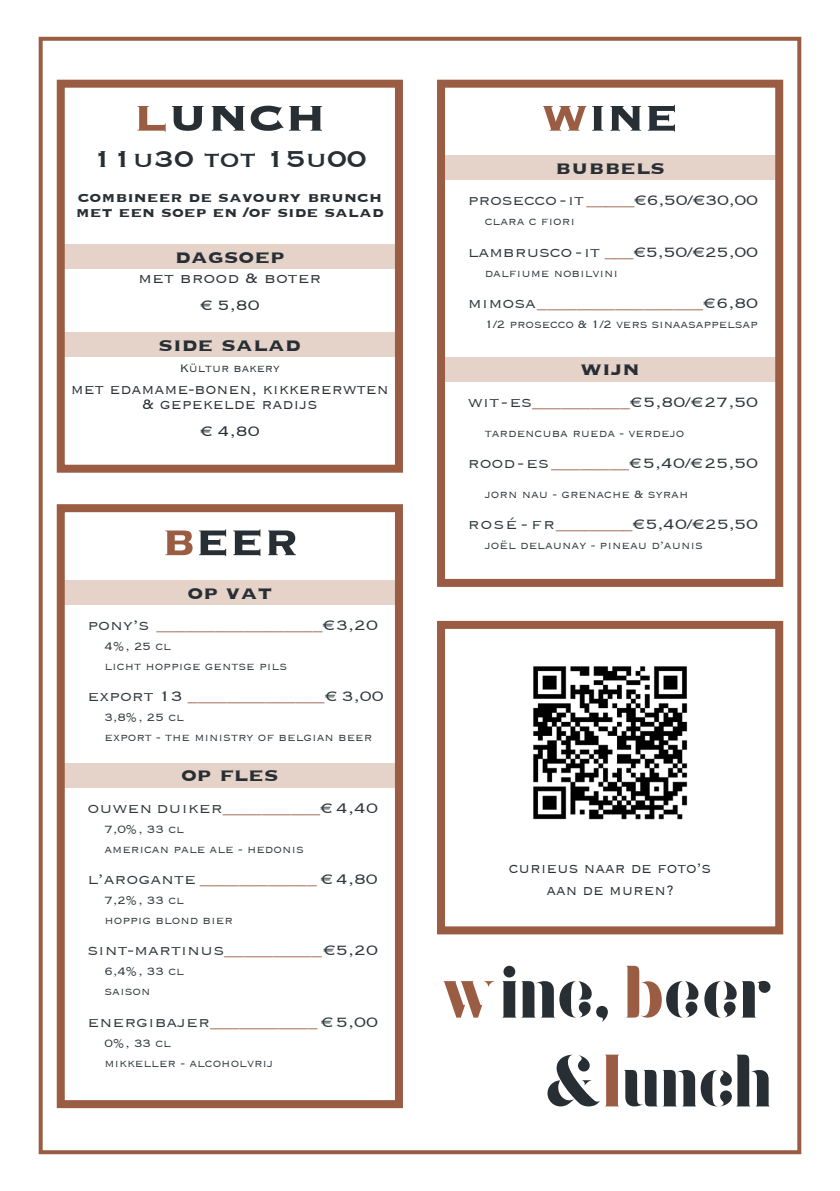
<style>
.page{position:relative;width:840px;height:1191px;background:#fff}
.page>*{position:absolute;margin:0;border:0;box-sizing:border-box;transform-origin:0 0}
.t1{font:74px/88.8px "Gok Stencil";color:#282f34;text-align:right}
.t2{font:700 56px "Copperplate";color:#282f34}
.t3{font:700 56px "Copperplate";color:#282f34;scale:1.08 1}
.t4{font:30px "Copperplate";color:#282f34;scale:1.08 1}
.t5{font:700 24px "Copperplate";color:#282f34;scale:1.08 1}
.t6{font:300 18px "Copperplate";color:#2f373b;scale:1.08 1}
.t7{font:300 18px "Copperplate";color:#9a5d43;scale:1.08 1}
.t8{font:700 18px/15px "Copperplate";color:#282f34;scale:1.08 1}
.t9{font:300 18px/15px "Copperplate";color:#282f34;text-align:center}
.t10{font:300 18px/21.6px "Copperplate";color:#282f34;text-align:center;scale:.96 1}
.t11{font:300 18px "Copperplate";letter-spacing:.05em;color:#2f373b;scale:1.08 1}
.t12{font:300 18px "Copperplate";color:#282f34;scale:1.08 1}
.t13{font:300 14px "Copperplate";color:#2f373b}
.t14{font:300 14px "Copperplate";color:#282f34;scale:.96 1}
.s1{color:#9a5d43}
.s2{color:#2f373b}
</style>
<div class="page">
<div style="left:39px;top:37px;width:761px;height:1117px;border:4px solid #9a5d43"></div>
<div style="left:445px;top:156px;width:329px;height:24px;background:#e5d2c8"></div>
<div style="left:445px;top:357px;width:329px;height:24px;background:#e5d2c8"></div>
<div style="left:437px;top:80px;width:345px;height:507px;border:8px solid #9a5d43"></div>
<div style="left:65px;top:580px;width:330px;height:24px;background:#e5d2c8"></div>
<div style="left:65px;top:763px;width:330px;height:24px;background:#e5d2c8"></div>
<div style="left:57px;top:504px;width:346px;height:604px;border:8px solid #9a5d43"></div>
<div style="left:437px;top:621px;width:345px;height:313px;border:8px solid #9a5d43"></div>
<img style="left:533px;top:666px;width:155px;height:154px">
<div style="left:65px;top:244px;width:330px;height:24px;background:#e5d2c8"></div>
<div style="left:65px;top:333px;width:330px;height:24px;background:#e5d2c8"></div>
<div style="left:57px;top:80px;width:346px;height:393px;border:8px solid #9a5d43"></div>
<p class="t2" style="left:541px;top:79px;width:138px"><span class="s1">w</span>ine</p>
<p class="t5" style="left:555px;top:152px;width:103px">bubbels</p>
<p class="t6" style="left:467px;top:189px;width:270px">prosecco - it <span class="s1">_____</span>€ 6,50/€ 30,00</p>
<p class="t13" style="left:484px;top:212px;width:92px">clara c fiori</p>
<p class="t6" style="left:467px;top:240px;width:270px">lambrusco - it <span class="s1">___</span>€ 5,50/€ 25,00</p>
<p class="t13" style="left:484px;top:264px;width:135px">dalfiume nobilvini</p>
<p class="t7" style="left:467px;top:291px;width:270px"><span class="s2">mimosa</span> _________________<span class="s2">€ 6,80</span></p>
<p class="t13" style="left:484px;top:315px;width:274px">1/2 prosecco &amp; 1/2 vers sinaasappelsap</p>
<p class="t5" style="left:580px;top:353px;width:56px">wijn</p>
<p class="t6" style="left:467px;top:390px;width:270px">wit - es<span class="s1">__________</span>€ 5,80/€ 27,50</p>
<p class="t13" style="left:484px;top:424px;width:201px">tardencuba rueda - verdejo</p>
<p class="t6" style="left:467px;top:451px;width:270px">rood - es <span class="s1">________</span>€ 5,40/€ 25,50</p>
<p class="t13" style="left:484px;top:485px;width:205px">jorn nau - grenache &amp; syrah</p>
<p class="t11" style="left:467px;top:513px;width:270px">rosé - fr<span class="s1">________</span>€ 5,40/€ 25,50</p>
<p class="t3" style="left:134px;top:79px;width:179px"><span class="s1">l</span>unch</p>
<p class="t4" style="left:93px;top:139px;width:255px">11u30 tot 15u00</p>
<p class="t8" style="left:76px;top:189px;width:286px">combineer de savoury brunch met een soep en /of side salad</p>
<p class="t5" style="left:175px;top:240px;width:103px">dagsoep</p>
<p class="t12" style="left:138px;top:267px;width:171px">met brood &amp; boter</p>
<p class="t12" style="left:200px;top:293px;width:57px">€ 5,80</p>
<p class="t5" style="left:158px;top:329px;width:133px">side salad</p>
<p class="t14" style="left:180px;top:358px;width:106px">Kültur bakery</p>
<p class="t9" style="left:71px;top:381px;width:319px">met edamame-bonen, kikkererwten &amp; gepekelde radijs</p>
<p class="t12" style="left:200px;top:419px;width:57px">€ 4,80</p>
<p class="t2" style="left:161px;top:503px;width:138px"><span class="s1">b</span>eer</p>
<p class="t13" style="left:484px;top:536px;width:219px">joël delaunay - pineau d’aunis</p>
<p class="t5" style="left:187px;top:576px;width:80px">op vat</p>
<p class="t7" style="left:87px;top:613px;width:270px"><span class="s2">pony’s</span> _________________<span class="s2">€ 3,20</span></p>
<p class="t13" style="left:104px;top:637px;width:68px">4%, 25 cl</p>
<p class="t13" style="left:104px;top:657px;width:184px">licht hoppige gentse pils</p>
<p class="t7" style="left:87px;top:684px;width:275px"><span class="s2">export 13</span> ______________<span class="s2">€ 3,00</span></p>
<p class="t13" style="left:104px;top:708px;width:81px">3,8%, 25 cl</p>
<p class="t13" style="left:104px;top:728px;width:269px">export - the ministry of belgian beer</p>
<p class="t5" style="left:181px;top:759px;width:92px">op fles</p>
<p class="t6" style="left:87px;top:796px;width:270px">ouwen duiker<span class="s1">__________</span>€ 4,40</p>
<p class="t13" style="left:104px;top:819px;width:81px">7,0%, 33 cl</p>
<p class="t13" style="left:104px;top:839px;width:201px">american pale ale - hedonis</p>
<p class="t6" style="left:87px;top:867px;width:270px">l’arogante <span class="s1">____________</span> € 4,80</p>
<p class="t13" style="left:104px;top:891px;width:81px">7,2%, 33 cl</p>
<p class="t13" style="left:104px;top:911px;width:130px">hoppig blond bier</p>
<p class="t6" style="left:87px;top:938px;width:270px">sint-martinus<span class="s1">__________</span> € 5,20</p>
<p class="t13" style="left:104px;top:962px;width:81px">6,4%, 33 cl</p>
<p class="t13" style="left:104px;top:982px;width:47px">saison</p>
<p class="t6" style="left:87px;top:1010px;width:270px">energibajer<span class="s1">___________</span> € 5,00</p>
<p class="t13" style="left:104px;top:1033px;width:68px">0%, 33 cl</p>
<p class="t13" style="left:104px;top:1053px;width:170px">mikkeller - alcoholvrij</p>
<p class="t10" style="left:508px;top:857px;width:212px">curieus naar de foto’s aan de muren?</p>
<p class="t1" style="left:442px;top:952px;width:333px"><span class="s1">w</span>ine, <span class="s1">b</span>eer &amp;<span class="s1">l</span>unch</p>
</div>
